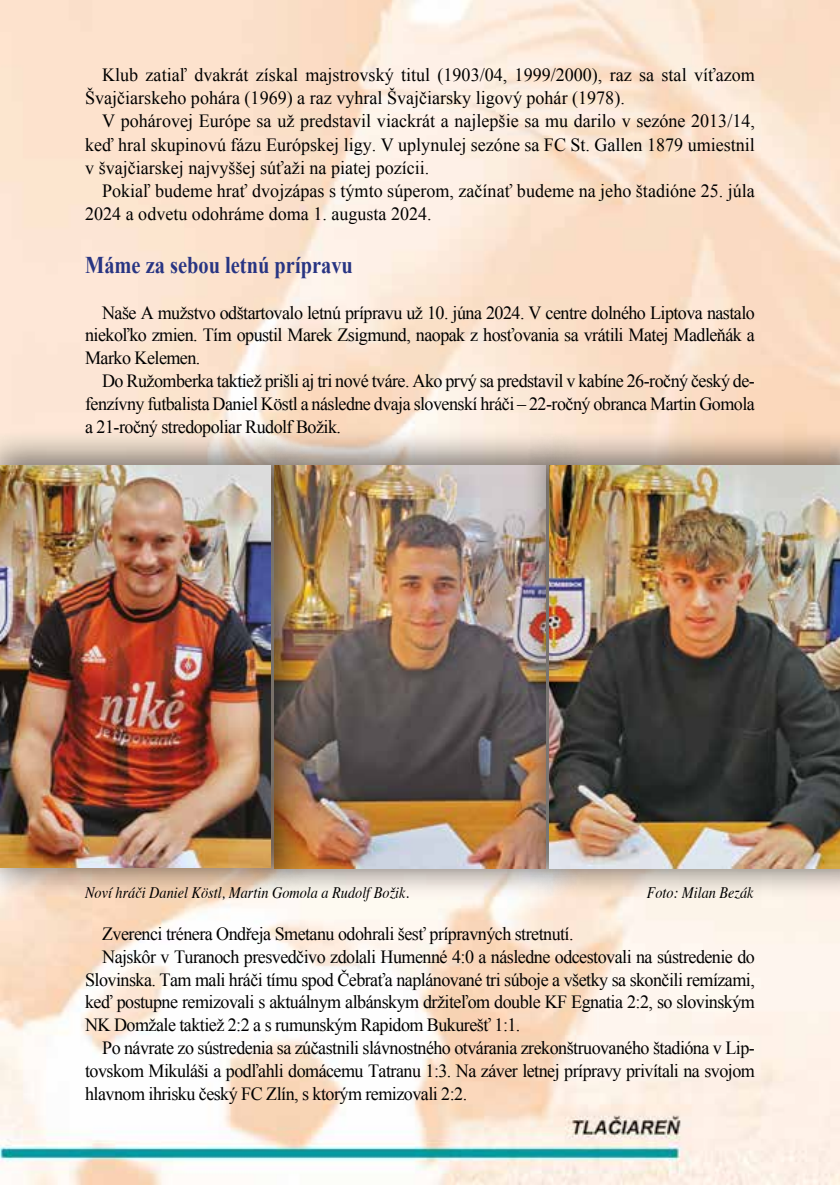
<style>
.page{position:relative;width:840px;height:1185px;background:#fff}
.page>*{position:absolute;margin:0;border:0;box-sizing:border-box;transform-origin:0 0}
.t1{font:700 24px "Times New Roman";color:#283583;scale:.85 1}
.t2{font:18.6px/22.8px "Times New Roman";letter-spacing:-.03em;color:#000;text-align:justify}
.t3{font:18.6px/23.2px "Times New Roman";color:#000}
.t4{font:italic 16px "Times";color:#000;scale:.89 1}
</style>
<div class="page">
<img style="left:0;top:0;width:839px;height:1185px">
<div style="left:247px;top:428px;width:340px;height:473px;background:#000;opacity:.5"></div>
<img style="left:312px;top:465px;width:210px;height:403px">
<div style="left:0;top:428px;width:312px;height:472px;background:#000;opacity:.5"></div>
<img style="left:0;top:465px;width:270px;height:403px">
<div style="left:522px;top:428px;width:317px;height:473px;background:#000;opacity:.5"></div>
<img style="left:549px;top:465px;width:290px;height:403px">
<p class="t3" style="left:85px;top:63px;width:671px;text-indent:17px">Klub zatiaľ dvakrát získal majstrovský titul (1903/04, 1999/2000), raz sa stal víťazom<br>Švajčiarskeho pohára (1969) a raz vyhral Švajčiarsky ligový pohár (1978).</p>
<p class="t2" style="left:85px;top:109px;width:671px;text-indent:17px">V pohárovej Európe sa už predstavil viackrát a najlepšie sa mu darilo v sezóne 2013/14, keď hral skupinovú fázu Európskej ligy. V uplynulej sezóne sa FC St. Gallen 1879 umiestnil v švajčiarskej najvyššej súťaži na piatej pozícii.</p>
<p class="t3" style="left:85px;top:179px;width:671px;text-indent:17px">Pokiaľ budeme hrať dvojzápas s týmto súperom, začínať budeme na jeho štadióne 25. júla<br>2024 a odvetu odohráme doma 1. augusta 2024.</p>
<p class="t1" style="left:85px;top:248px;width:316px">Máme za sebou letnú prípravu</p>
<p class="t2" style="left:85px;top:301px;width:671px;text-indent:17px">Naše A mužstvo odštartovalo letnú prípravu už 10. júna 2024. V centre dolného Liptova nastalo niekoľko zmien. Tím opustil Marek Zsigmund, naopak z hosťovania sa vrátili Matej Madleňák a Marko Kelemen.</p>
<p class="t2" style="left:85px;top:369px;width:671px;text-indent:17px">Do Ružomberka taktiež prišli aj tri nové tváre. Ako prvý sa predstavil v kabíne 26-ročný český de&shy;fenzívny futbalista Daniel Köstl a následne dvaja slovenskí hráči – 22-ročný obranca Martin Gomola a 21-ročný stredopoliar Rudolf Božik.</p>
<p class="t4" style="left:85px;top:879px;width:365px">Noví hráči Daniel Köstl, Martin Gomola a Rudolf Božik.</p>
<p class="t4" style="left:646px;top:879px;width:121px">Foto: Milan Bezák</p>
<p class="t2" style="left:102px;top:922px;width:472px">Zverenci trénera Ondřeja Smetanu odohrali šesť prípravných stretnutí.</p>
<p class="t2" style="left:102px;top:945px;width:654px">Najskôr v Turanoch presvedčivo zdolali Humenné 4:0 a následne odcestovali na sústredenie do</p>
<p class="t2" style="left:85px;top:968px;width:671px">Slovinska. Tam mali hráči tímu spod Čebraťa naplánované tri súboje a všetky sa skončili remízami,</p>
<p class="t2" style="left:85px;top:990px;width:671px">keď postupne remizovali s aktuálnym albánskym držiteľom double KF Egnatia 2:2, so slovinským</p>
<p class="t2" style="left:85px;top:1013px;width:436px">NK Domžale taktiež 2:2 a s rumunským Rapidom Bukurešť 1:1.</p>
<p class="t2" style="left:102px;top:1036px;width:653px">Po návrate zo sústredenia sa zúčastnili slávnostného otvárania zrekonštruovaného štadióna v Lip-</p>
<p class="t2" style="left:85px;top:1059px;width:671px">tovskom Mikuláši a podľahli domácemu Tatranu 1:3. Na záver letnej prípravy privítali na svojom</p>
<p class="t2" style="left:85px;top:1082px;width:383px">hlavnom ihrisku český FC Zlín, s ktorým remizovali 2:2.</p>
</div>
